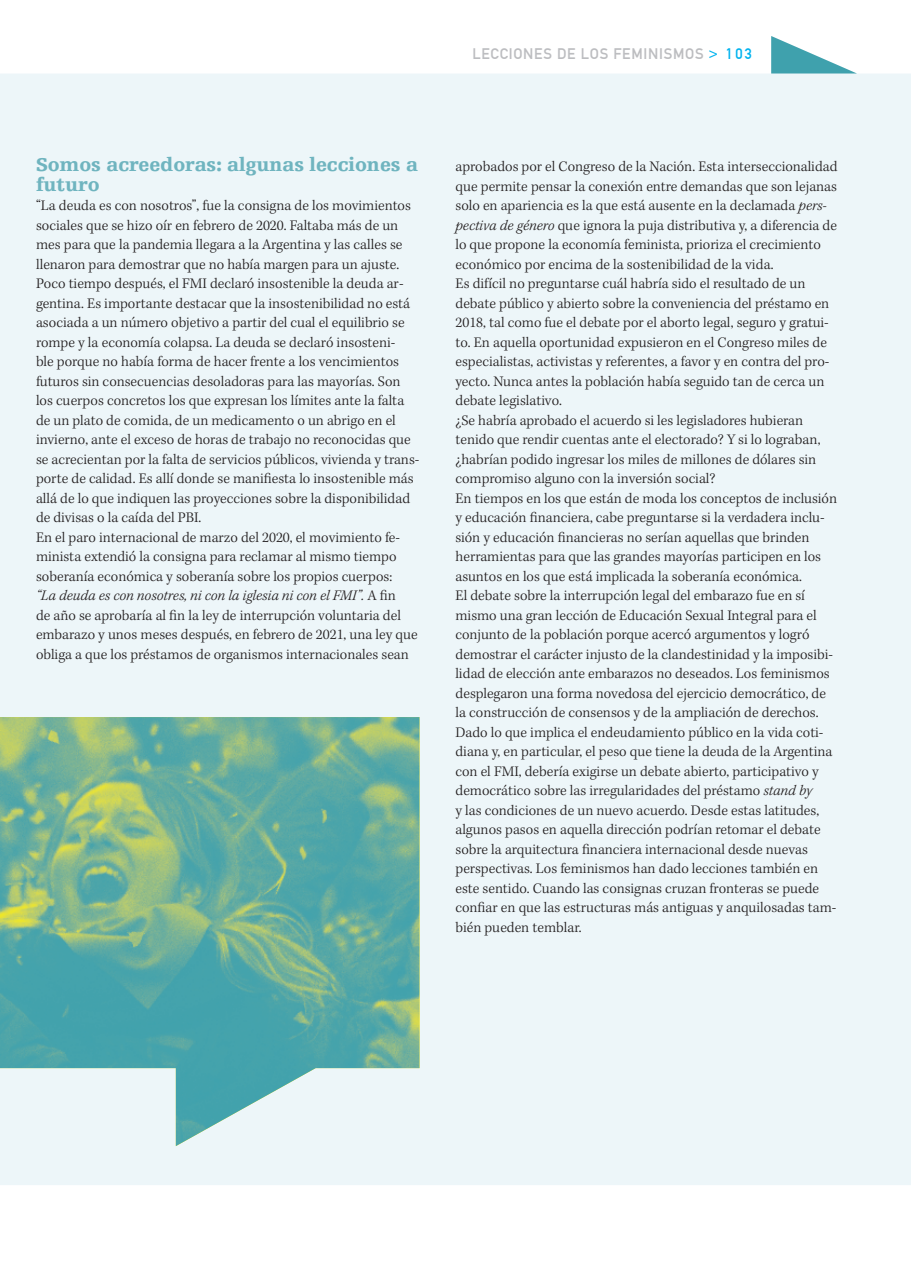
<style>
.page{position:relative;width:911px;height:1263px;background:#fff}
.page>*{position:absolute;margin:0;border:0;box-sizing:border-box;transform-origin:0 0}
.t1{font:900 19.5px/19.5px "Egyptienne F";color:#6fb4bf}
.t2{font:300 15px/19.5px "Kepler Std";color:#231f20}
.t3{font:15px "DIN1451 Mittelschrift";letter-spacing:.05em;color:#bcbdc0}
.s1{color:#00b3ef}
.s2{font-style:italic}
</style>
<div class="page">
<div style="left:0;top:74px;width:911px;height:1111px;background:#edf6f9"></div>
<svg style="left:771px;top:36px;width:86px;height:38px"></svg>
<img style="left:0;top:717px;width:419px;height:429px">
<p class="t3" style="left:472px;top:45px;width:281px">LECCIONES DE LOS FEMINISMOS <span class="s1">&gt; 103</span></p>
<h1 class="t1" style="left:36px;top:155px;width:383px">Somos acreedoras: algunas lecciones a futuro</h1>
<p class="t2" style="left:36px;top:196px;width:385px">“La deuda es con nosotros”, fue la consigna de los movimientos sociales que se hizo oír en febrero de 2020. Faltaba más de un mes para que la pandemia llegara a la Argentina y las calles se llenaron para demostrar que no había margen para un ajuste.<br>Poco tiempo después, el FMI declaró insostenible la deuda ar&shy;gentina. Es importante destacar que la insostenibilidad no está asociada a un número objetivo a partir del cual el equilibrio se rompe y la economía colapsa. La deuda se declaró insosteni-<br>ble porque no había forma de hacer frente a los vencimientos futuros sin consecuencias desoladoras para las mayorías. Son los cuerpos concretos los que expresan los límites ante la falta de un plato de comida, de un medicamento o un abrigo en el invierno, ante el exceso de horas de trabajo no reconocidas que se acrecientan por la falta de servicios públicos, vivienda y trans&shy;porte de calidad. Es allí donde se manifiesta lo insostenible más allá de lo que indiquen las proyecciones sobre la disponibilidad de divisas o la caída del PBI.<br>En el paro internacional de marzo del 2020, el movimiento fe&shy;minista extendió la consigna para reclamar al mismo tiempo soberanía económica y soberanía sobre los propios cuerpos:<br><span class="s2">“La deuda es con nosotres, ni con la iglesia ni con el FMI”.</span> A fin<br>de año se aprobaría al fin la ley de interrupción voluntaria del embarazo y unos meses después, en febrero de 2021, una ley que obliga a que los préstamos de organismos internacionales sean</p>
<p class="t2" style="left:455px;top:157px;width:384px">aprobados por el Congreso de la Nación. Esta interseccionalidad que permite pensar la conexión entre demandas que son lejanas solo en apariencia es la que está ausente en la declamada <span class="s2">pers&shy;pectiva de género</span> que ignora la puja distributiva y, a diferencia de lo que propone la economía feminista, prioriza el crecimiento económico por encima de la sostenibilidad de la vida.<br>Es difícil no preguntarse cuál habría sido el resultado de un debate público y abierto sobre la conveniencia del préstamo en 2018, tal como fue el debate por el aborto legal, seguro y gratui&shy;to. En aquella oportunidad expusieron en el Congreso miles de especialistas, activistas y referentes, a favor y en contra del pro&shy;yecto. Nunca antes la población había seguido tan de cerca un debate legislativo.<br>¿Se habría aprobado el acuerdo si les legisladores hubieran tenido que rendir cuentas ante el electorado? Y si lo lograban, ¿habrían podido ingresar los miles de millones de dólares sin compromiso alguno con la inversión social?<br>En tiempos en los que están de moda los conceptos de inclusión y educación financiera, cabe preguntarse si la verdadera inclu&shy;sión y educación financieras no serían aquellas que brinden herramientas para que las grandes mayorías participen en los asuntos en los que está implicada la soberanía económica.<br>El debate sobre la interrupción legal del embarazo fue en sí mismo una gran lección de Educación Sexual Integral para el conjunto de la población porque acercó argumentos y logró demostrar el carácter injusto de la clandestinidad y la imposibi&shy;lidad de elección ante embarazos no deseados. Los feminismos desplegaron una forma novedosa del ejercicio democrático, de la construcción de consensos y de la ampliación de derechos.<br>Dado lo que implica el endeudamiento público en la vida coti&shy;diana y, en particular, el peso que tiene la deuda de la Argentina con el FMI, debería exigirse un debate abierto, participativo y democrático sobre las irregularidades del préstamo <span class="s2">stand by<br></span>y las condiciones de un nuevo acuerdo. Desde estas latitudes, algunos pasos en aquella dirección podrían retomar el debate sobre la arquitectura financiera internacional desde nuevas perspectivas. Los feminismos han dado lecciones también en este sentido. Cuando las consignas cruzan fronteras se puede confiar en que las estructuras más antiguas y anquilosadas tam&shy;bién pueden temblar.</p>
</div>
